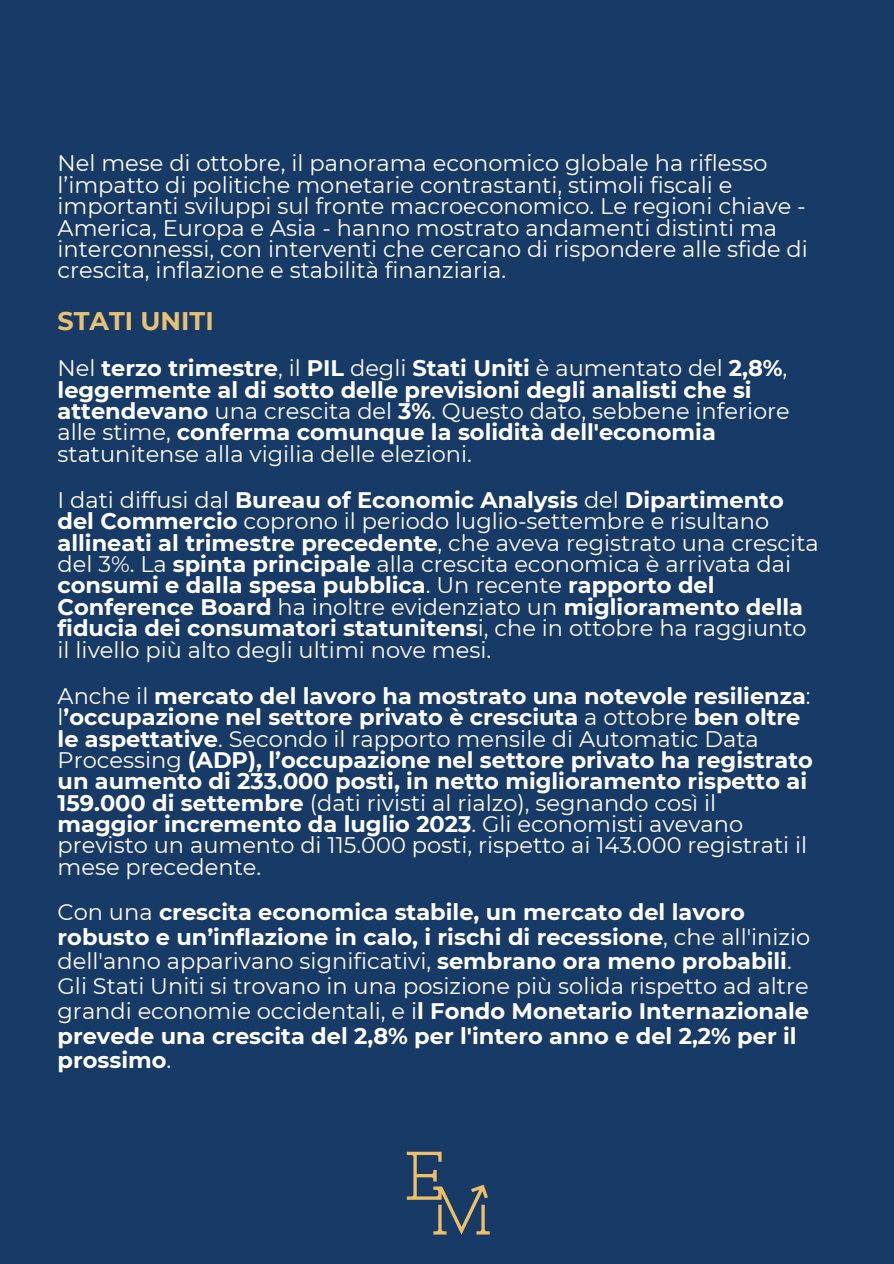
<style>
.page{position:relative;width:894px;height:1264px;background:#fff}
.page>*{position:absolute;margin:0;border:0;box-sizing:border-box;transform-origin:0 0}
.t1{font:700 25.5px "Montserrat";color:#e9c173}
.t2{font:700 22.5px/21.3px "Montserrat";color:#fff}
.t3{font:22.5px/21.3px "Montserrat";color:#fff}
.s1{font-weight:400}
.s2{font-weight:700}
</style>
<div class="page">
<div style="left:0;top:0;width:893px;height:1263px;background:#183a67"></div>
<svg style="left:406px;top:1151px;width:83px;height:83px"></svg>
<p class="t3" style="left:58px;top:153px;width:751px">Nel mese di ottobre, il panorama economico globale ha riflesso l’impatto di politiche monetarie contrastanti, stimoli fiscali e importanti sviluppi sul fronte macroeconomico. Le regioni chiave - America, Europa e Asia - hanno mostrato andamenti distinti ma interconnessi, con interventi che cercano di rispondere alle sfide di crescita, inflazione e stabilità finanziaria.</p>
<h1 class="t1" style="left:58px;top:305px;width:158px">STATI UNITI</h1>
<p class="t2" style="left:58px;top:357px;width:733px"><span class="s1">Nel</span> terzo trimestre<span class="s1">, il</span> PIL <span class="s1">degli</span> Stati Uniti <span class="s1">è aumentato del</span> 2,8%<span class="s1">, </span>leggermente al di sotto delle previsioni degli analisti che si attendevano <span class="s1">una crescita del</span> 3%<span class="s1">. Questo dato, sebbene inferiore alle stime,</span> conferma comunque la solidità dell'economia <span class="s1">statunitense alla vigilia delle elezioni.</span></p>
<p class="t3" style="left:58px;top:489px;width:762px">I dati diffusi dal <span class="s2">Bureau of Economic Analysis</span> del <span class="s2">Dipartimento del Commercio</span> coprono il periodo luglio-settembre e risultano <span class="s2">allineati al trimestre precedente</span>, che aveva registrato una crescita del 3%. La <span class="s2">spinta principale</span> alla crescita economica è arrivata dai <span class="s2">consumi e dalla spesa pubblica</span>. Un recente <span class="s2">rapporto del Conference Board</span> ha inoltre evidenziato un <span class="s2">miglioramento della fiducia dei consumatori statunitens</span>i, che in ottobre ha raggiunto il livello più alto degli ultimi nove mesi.</p>
<p class="t2" style="left:58px;top:685px;width:756px"><span class="s1">Anche il</span> mercato del lavoro ha mostrato una notevole resilienza<span class="s1">: l</span>’occupazione nel settore privato è cresciuta <span class="s1">a ottobre</span> ben oltre le aspettative<span class="s1">. Secondo il rapporto mensile di Automatic Data Processing</span> (ADP), l’occupazione nel settore privato ha registrato un aumento di 233.000 posti, in netto miglioramento rispetto ai 159.000 di settembre <span class="s1">(dati rivisti al rialzo), segnando così il </span>maggior incremento da luglio 2023<span class="s1">. Gli economisti avevano previsto un aumento di 115.000 posti, rispetto ai 143.000 registrati il mese precedente.</span></p>
<p class="t2" style="left:58px;top:899px;width:754px;line-height:24.8px"><span class="s1">Con una</span> crescita economica stabile, un mercato del lavoro robusto e un’inflazione in calo, i rischi di recessione<span class="s1">, che all'inizio dell'anno apparivano significativi,</span> sembrano ora meno probabili<span class="s1">.<br>Gli Stati Uniti si trovano in una posizione più solida rispetto ad altre grandi economie occidentali, e i</span>l Fondo Monetario Internazionale prevede una crescita del 2,8% per l'intero anno e del 2,2% per il prossimo<span class="s1">.</span></p>
</div>
